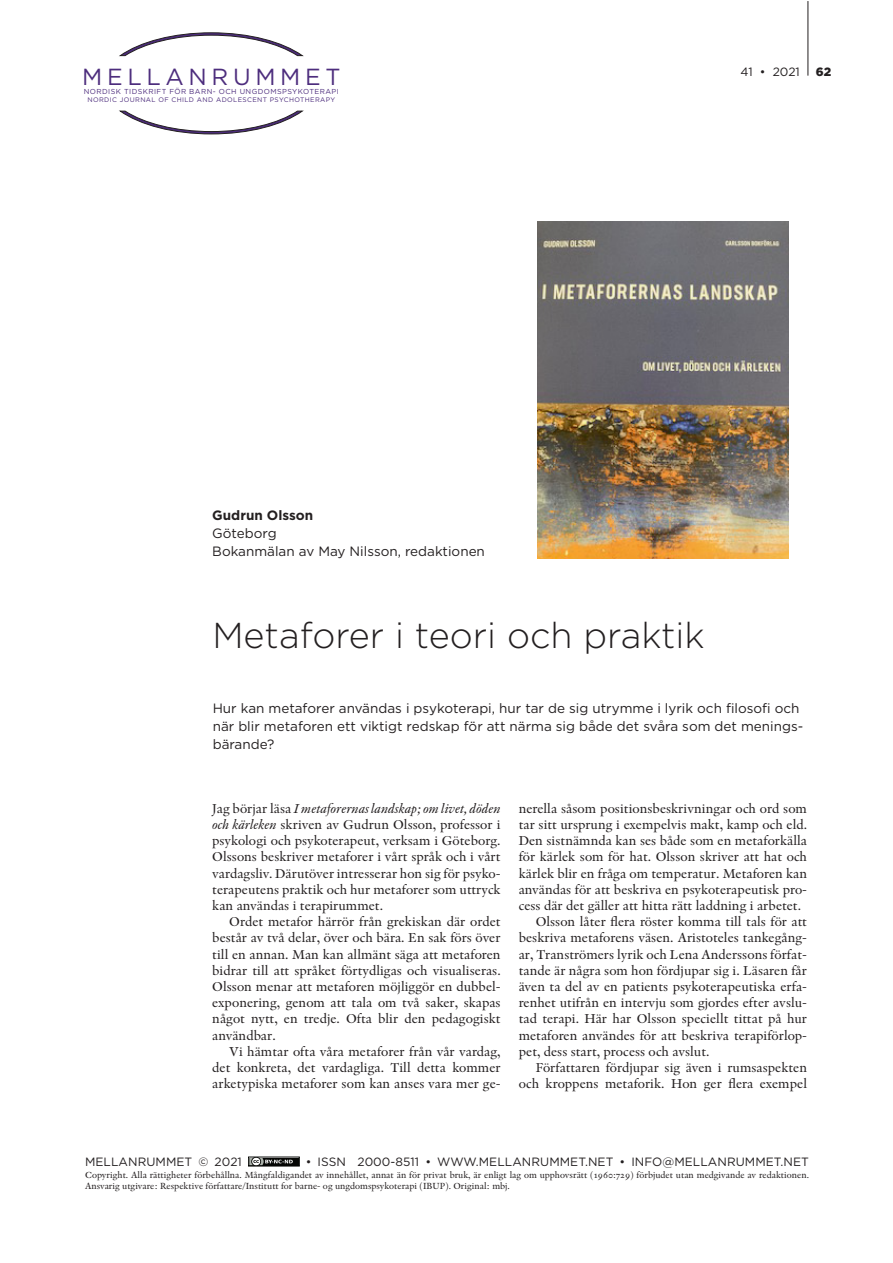
<style>
.page{position:relative;width:893px;height:1263px;background:#fff}
.page>*{position:absolute;margin:0;border:0;box-sizing:border-box;transform-origin:0 0}
.Rubrik1{font:300 36px "Gotham";color:#231f20}
.t1{font:23.25px "Gotham";letter-spacing:.2em;color:#4d2d7d}
.Bröd-2{font:13.5px/16.2px "Indigo Regular Os F";color:#231f20;text-align:justify}
.Bröd-1{font:13.5px/16.2px "Indigo Regular Os F";color:#231f20;text-align:justify}
.Ingress{font:13.5px/18px "Gotham";color:#231f20}
.Författare{font:700 13.5px "Gotham";color:#231f20}
.t2{font:12px "Gotham";letter-spacing:.005em;color:#231f20}
.t3{font:900 12px "Gotham";color:#231f20}
.t4{font:9.3px/11.1px "Indigo Regular Os F";color:#231f20}
.t5{font:7.2px "Gotham";letter-spacing:.06em;color:#4d2d7d}
.t6{font:6.6px "Gotham";letter-spacing:.06em;color:#4d2d7d}
.s1{font-family:"Indigo Italic Os F"}
</style>
<div class="page">
<hr style="left:808px;top:1px;width:1px;height:75px;background:#231f20">
<div style="left:248px;top:1157px;width:52px;height:9px;border:1px solid #040503"></div>
<div style="left:249px;top:1158px;width:49px;height:7px;background:#040503"></div>
<svg style="left:248px;top:1157px;width:45px;height:10px"></svg>
<svg style="left:119px;top:32px;width:184px;height:102px"></svg>
<img style="left:537px;top:221px;width:252px;height:337px">
<h2 class="t1" style="left:82px;top:62px;width:260px">MELLANRUMMET</h2>
<p class="t5" style="left:84px;top:87px;width:257px">NORDISK TIDSKRIFT FÖR BARN- OCH UNGDOMSPSYKOTERAPI</p>
<p class="t6" style="left:87px;top:96px;width:249px">NORDIC JOURNAL OF CHILD AND ADOLESCENT PSYCHOTHERAPY</p>
<p class="t2" style="left:740px;top:64px;width:61px">41 • 2021</p>
<p class="t3" style="left:816px;top:64px;width:17px">62</p>
<p class="Författare" style="left:212px;top:507px;width:102px">Gudrun Olsson</p>
<p class="Ingress" style="left:212px;top:524px;width:66px">Göteborg</p>
<p class="Ingress" style="left:212px;top:542px;width:274px">Bokanmälan av May Nilsson, redaktionen</p>
<p class="Rubrik1" style="left:212px;top:613px;width:494px">Metaforer i teori och praktik</p>
<p class="Ingress" style="left:213px;top:699px;width:592px">Hur kan metaforer användas i psykoterapi, hur tar de sig utrymme i lyrik och filosofi och när blir metaforen ett viktigt redskap för att närma sig både det svåra som det menings&shy;bärande?</p>
<p class="Bröd-1" style="left:212px;top:800px;width:290px">Jag börjar läsa <span class="s1">I metaforernas landskap; om livet, döden och kärleken</span> skriven av Gudrun Olsson, professor i psykologi och psykoterapeut, verksam i Göteborg.<br>Olssons beskriver metaforer i vårt språk och i vårt vardagsliv. Därutöver intresserar hon sig för psyko&shy;terapeutens praktik och hur metaforer som uttryck kan användas i terapirummet.</p>
<p class="Bröd-2" style="left:212px;top:914px;width:290px;text-indent:17px">Ordet metafor härrör från grekiskan där ordet består av två delar, över och bära. En sak förs över till en annan. Man kan allmänt säga att metaforen bidrar till att språket förtydligas och visualiseras.<br>Olsson menar att metaforen möjliggör en dubbel&shy;exponering, genom att tala om två saker, skapas något nytt, en tredje. Ofta blir den pedagogiskt användbar.</p>
<p class="Bröd-2" style="left:212px;top:1043px;width:290px;text-indent:17px">Vi hämtar ofta våra metaforer från vår vardag, det konkreta, det vardagliga. Till detta kommer arketypiska metaforer som kan anses vara mer ge-</p>
<p class="Bröd-2" style="left:519px;top:800px;width:290px">nerella såsom positionsbeskrivningar och ord som tar sitt ursprung i exempelvis makt, kamp och eld.<br>Den sistnämnda kan ses både som en metaforkälla för kärlek som för hat. Olsson skriver att hat och kärlek blir en fråga om temperatur. Metaforen kan användas för att beskriva en psykoterapeutisk pro&shy;cess där det gäller att hitta rätt laddning i arbetet.</p>
<p class="Bröd-2" style="left:519px;top:913px;width:290px;text-indent:17px">Olsson låter flera röster komma till tals för att beskriva metaforens väsen. Aristoteles tankegång&shy;ar, Tranströmers lyrik och Lena Anderssons förfat&shy;tande är några som hon fördjupar sig i. Läsaren får även ta del av en patients psykoterapeutiska erfa&shy;renhet utifrån en intervju som gjordes efter avslu&shy;tad terapi. Här har Olsson speciellt tittat på hur metaforen användes för att beskriva terapiförlop&shy;pet, dess start, process och avslut.</p>
<p class="Bröd-2" style="left:519px;top:1059px;width:290px;text-align:right">Författaren fördjupar sig även i rumsaspekten och kroppens metaforik. Hon ger flera exempel</p>
<p class="t2" style="left:85px;top:1155px;width:158px">MELLANRUMMET © 2021</p>
<p class="t2" style="left:306px;top:1155px;width:505px">• ISSN 2000-8511 • WWW.MELLANRUMMET.NET • INFO@MELLANRUMMET.NET</p>
<p class="t4" style="left:85px;top:1169px;width:725px">Copyright. Alla rättigheter förbehållna. Mångfaldigandet av innehållet, annat än för privat bruk, är enligt lag om upphovsrätt (1960:729) förbjudet utan medgivande av redaktionen.<br>Ansvarig utgivare: Respektive författare/Institutt for barne- og ungdomspsykoterapi (IBUP). Original: mbj.</p>
</div>
